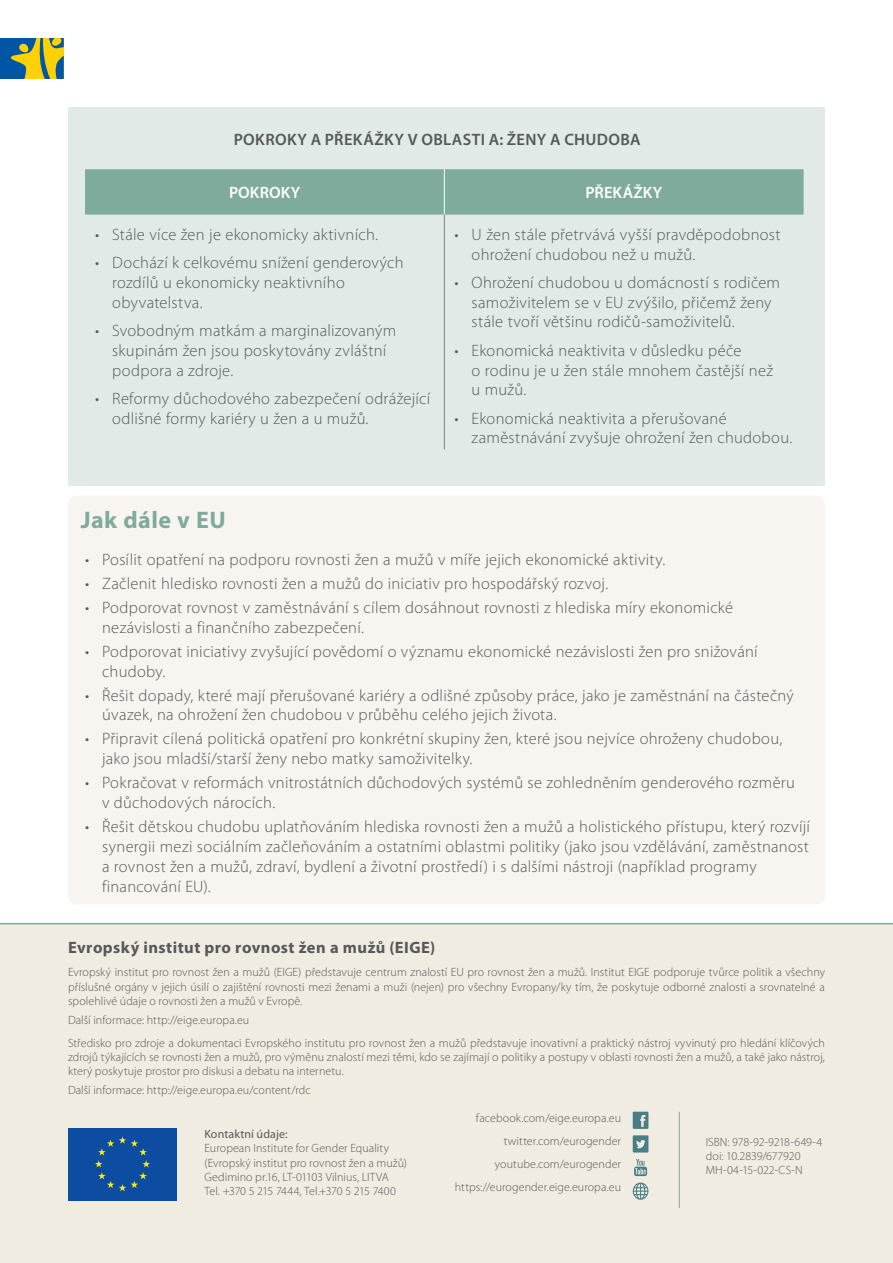
<style>
.page{position:relative;width:893px;height:1263px;background:#fff}
.page>*{position:absolute;margin:0;border:0;box-sizing:border-box;transform-origin:0 0}
.Title_1{font:700 24px "Myriad Pro";letter-spacing:.02em;color:#7eab9b}
.t1{font:300 16.5px/19.8px "Myriad Pro";letter-spacing:.015em;color:#57585a}
.End{font:700 16.5px "Myriad Pro";letter-spacing:.025em;color:#57585a}
.Fig_Table_title{font:600 16.5px "Myriad Pro";letter-spacing:.025em;color:#57585a}
.Table_Title{font:600 16.5px "Myriad Pro";letter-spacing:.005em;color:#fff}
.End_01{font:300 12px/14.4px "Myriad Pro";letter-spacing:.005em;color:#57585a;text-align:justify}
.End_03{font:300 12px/14.4px "Myriad Pro";color:#57585a}
.End_04{font:300 12px "Myriad Pro";letter-spacing:.005em;color:#57585a}
.End_02{font:300 12px "Myriad Pro";letter-spacing:.005em;color:#57585a}
.End_03-2{font:300 12px "Myriad Pro";letter-spacing:-.035em;color:#57585a}
.End_03-3{font:12px "Myriad Pro";letter-spacing:.005em;color:#57585a}
</style>
<div class="page">
<svg style="left:0;top:38px;width:64px;height:41px"></svg>
<div style="left:68px;top:496px;width:757px;height:408px;background:#f8f5f0;border-radius:9px"></div>
<div style="left:68px;top:108px;width:757px;height:378px;background:#e1eae7"></div>
<div style="left:85px;top:169px;width:719px;height:46px;background:#7eab9b"></div>
<hr style="left:444px;top:169px;width:1px;height:46px;background:#fff">
<hr style="left:444px;top:215px;width:1px;height:234px;background:#808285">
<div style="left:0;top:923px;width:893px;height:340px;background:#f1ece2"></div>
<div style="left:68px;top:1128px;width:109px;height:72px;background:#0d4da1"></div>
<svg style="left:95px;top:1136px;width:55px;height:55px"></svg>
<svg style="left:633px;top:1135px;width:15px;height:17px"></svg>
<svg style="left:633px;top:1112px;width:15px;height:17px"></svg>
<svg style="left:634px;top:1159px;width:13px;height:17px"></svg>
<svg style="left:633px;top:1182px;width:15px;height:18px"></svg>
<hr style="left:679px;top:1112px;width:1px;height:96px;background:#7eab9b">
<p class="Fig_Table_title" style="left:234px;top:131px;width:408px">POKROKY A PŘEKÁŽKY V OBLASTI A: ŽENY A CHUDOBA</p>
<p class="Table_Title" style="left:229px;top:183px;width:73px">POKROKY</p>
<p class="Table_Title" style="left:586px;top:183px;width:78px">PŘEKÁŽKY</p>
<p class="t1" style="left:95px;top:225px;width:284px">• Stále více žen je ekonomicky aktivních.</p>
<p class="t1" style="left:112px;top:253px;width:293px;text-indent:-17px">• Dochází k celkovému snížení genderových rozdílů u ekonomicky neaktivního obyvatelstva.</p>
<p class="t1" style="left:112px;top:321px;width:286px;text-indent:-17px">• Svobodným matkám a marginalizovaným skupinám žen jsou poskytovány zvláštní podpora a zdroje.</p>
<p class="t1" style="left:112px;top:389px;width:319px;text-indent:-17px">• Reformy důchodového zabezpečení odrážející odlišné formy kariéry u žen a u mužů.</p>
<p class="t1" style="left:472px;top:225px;width:311px;text-indent:-17px">• U žen stále přetrvává vyšší pravděpodobnost ohrožení chudobou než u mužů.</p>
<p class="t1" style="left:472px;top:273px;width:310px;text-indent:-17px">• Ohrožení chudobou u domácností s rodičem samoživitelem se v EU zvýšilo, přičemž ženy stále tvoří většinu rodičů‑samoživitelů.</p>
<p class="t1" style="left:472px;top:341px;width:303px;text-indent:-17px">• Ekonomická neaktivita v důsledku péče<br>o rodinu je u žen stále mnohem častější než u mužů.</p>
<p class="t1" style="left:472px;top:409px;width:322px;text-indent:-17px">• Ekonomická neaktivita a přerušované zaměstnávání zvyšuje ohrožení žen chudobou.</p>
<p class="Title_1" style="left:81px;top:506px;width:146px">Jak dále v EU</p>
<p class="t1" style="left:85px;top:550px;width:582px">• Posílit opatření na podporu rovnosti žen a mužů v míře jejich ekonomické aktivity.</p>
<p class="t1" style="left:85px;top:574px;width:525px">• Začlenit hledisko rovnosti žen a mužů do iniciativ pro hospodářský rozvoj.</p>
<p class="t1" style="left:102px;top:598px;width:633px;text-indent:-17px">• Podporovat rovnost v zaměstnávání s cílem dosáhnout rovnosti z hlediska míry ekonomické nezávislosti a finančního zabezpečení.</p>
<p class="t1" style="left:102px;top:642px;width:657px;text-indent:-17px">• Podporovat iniciativy zvyšující povědomí o významu ekonomické nezávislosti žen pro snižování chudoby.</p>
<p class="t1" style="left:102px;top:685px;width:693px;text-indent:-17px">• Řešit dopady, které mají přerušované kariéry a odlišné způsoby práce, jako je zaměstnání na částečný úvazek, na ohrožení žen chudobou v průběhu celého jejich života.</p>
<p class="t1" style="left:102px;top:729px;width:682px;text-indent:-17px">• Připravit cílená politická opatření pro konkrétní skupiny žen, které jsou nejvíce ohroženy chudobou, jako jsou mladší/starší ženy nebo matky samoživitelky.</p>
<p class="t1" style="left:102px;top:773px;width:694px;text-indent:-17px">• Pokračovat v reformách vnitrostátních důchodových systémů se zohledněním genderového rozměru v důchodových nárocích.</p>
<p class="t1" style="left:102px;top:817px;width:709px;text-indent:-17px">• Řešit dětskou chudobu uplatňováním hlediska rovnosti žen a mužů a holistického přístupu, který rozvíjí synergii mezi sociálním začleňováním a ostatními oblastmi politiky (jako jsou vzdělávání, zaměstnanost a rovnost žen a mužů, zdraví, bydlení a životní prostředí) i s dalšími nástroji (například programy financování EU).</p>
<p class="End" style="left:68px;top:938px;width:369px">Evropský institut pro rovnost žen a mužů (EIGE)</p>
<p class="End_01" style="left:68px;top:965px;width:758px">Evropský institut pro rovnost žen a mužů (EIGE) představuje centrum znalostí EU pro rovnost žen a mužů. Institut EIGE podporuje tvůrce politik a všechny příslušné orgány v jejich úsilí o zajištění rovnosti mezi ženami a muži (nejen) pro všechny Evropany/ky tím, že poskytuje odborné znalosti a srovnatelné a spolehlivé údaje o rovnosti žen a mužů v Evropě.</p>
<p class="End_02" style="left:68px;top:1013px;width:183px">Další informace: http://eige.europa.eu</p>
<p class="End_01" style="left:68px;top:1035px;width:758px">Středisko pro zdroje a dokumentaci Evropského institutu pro rovnost žen a mužů představuje inovativní a praktický nástroj vyvinutý pro hledání klíčových zdrojů týkajících se rovnosti žen a mužů, pro výměnu znalostí mezi těmi, kdo se zajímají o politiky a postupy v oblasti rovnosti žen a mužů, a také jako nástroj, který poskytuje prostor pro diskusi a debatu na internetu.</p>
<p class="End_02" style="left:68px;top:1083px;width:244px">Další informace: http://eige.europa.eu/content/rdc</p>
<p class="End_04" style="left:476px;top:1112px;width:147px">facebook.com/eige.europa.eu</p>
<p class="End_04" style="left:504px;top:1135px;width:119px">twitter.com/eurogender</p>
<p class="End_04" style="left:495px;top:1158px;width:128px">youtube.com/eurogender</p>
<p class="End_04" style="left:455px;top:1180px;width:168px">https://eurogender.eige.europa.eu</p>
<p class="End_03-3" style="left:205px;top:1127px;width:85px">Kontaktní údaje:</p>
<p class="End_03" style="left:205px;top:1141px;width:186px">European Institute for Gender Equality</p>
<p class="End_03" style="left:205px;top:1156px;width:204px">(Evropský institut pro rovnost žen a mužů)</p>
<p class="End_03" style="left:205px;top:1170px;width:186px">Gedimino pr.16, LT-01103 Vilnius, LITVA</p>
<p class="End_03-2" style="left:205px;top:1185px;width:193px">Tel. +370 5 215 7444, Tel.+370 5 215 7400</p>
<p class="End_03" style="left:706px;top:1135px;width:118px">ISBN: 978-92-9218-649-4 doi: 10.2839/677920<br>MH-04-15-022-CS-N</p>
</div>
